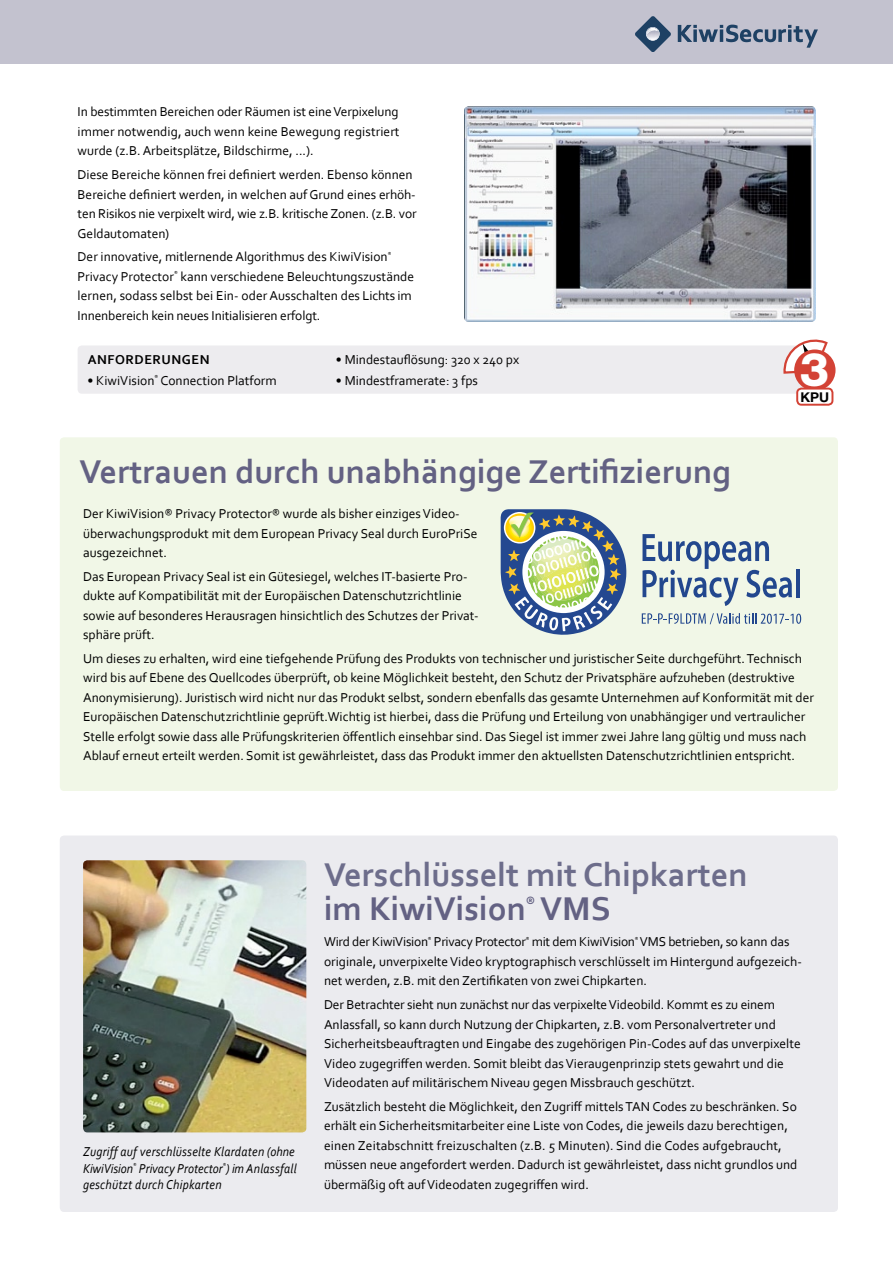
<style>
.page{position:relative;width:893px;height:1263px;background:#fff}
.page>*{position:absolute;margin:0;border:0;box-sizing:border-box;transform-origin:0 0}
.t1{font:800 46.5px "Helvetica Neue LT Std";color:#fff}
.t2{font:700 34.5px/34.5px "Corbel";color:#6d6d8b}
.t3{font:700 34.5px "Corbel";color:#636183}
.t4{font:13.5px/19.5px "Corbel";color:#000}
.t5{font:italic 13.5px/16.5px "Corbel";letter-spacing:.02em;color:#000;scale:.9 1}
.t6{font:700 13.5px "Corbel";letter-spacing:.04em;color:#000}
.t7{font:700 13.5px "Helvetica Neue LT Std";color:#000}
.s1{color:#636183}
</style>
<div class="page">
<div style="left:0;top:0;width:893px;height:64px;background:#c3c2cf"></div>
<svg style="left:635px;top:16px;width:36px;height:36px"></svg>
<svg style="left:678px;top:25px;width:140px;height:23px"></svg>
<div style="left:78px;top:345px;width:744px;height:49px;background:#edecef;border-radius:4px"></div>
<div style="left:60px;top:835px;width:778px;height:377px;background:#ebebef;border-radius:4px"></div>
<img style="left:464px;top:106px;width:352px;height:216px">
<img style="left:83px;top:860px;width:223px;height:272px">
<div style="left:60px;top:437px;width:778px;height:354px;background:#f1f7e7;border-radius:4px"></div>
<svg style="left:783px;top:339px;width:46px;height:35px"></svg>
<div style="left:794px;top:349px;width:41px;height:42px;background:#d34235;border-radius:50%"></div>
<div style="left:797px;top:389px;width:35px;height:16px;background:#fff;border-radius:4px"></div>
<div style="left:796px;top:388px;width:37px;height:18px;border:2px solid #d34235;border-radius:4px"></div>
<svg style="left:642px;top:613px;width:159px;height:11px"></svg>
<svg style="left:642px;top:534px;width:150px;height:72px"></svg>
<hr style="left:796px;top:569px;width:4px;height:28px;background:#22478e">
<svg style="left:501px;top:509px;width:125px;height:126px"></svg>
<p class="t4" style="left:78px;top:102px;width:323px;text-align:justify">In bestimmten Bereichen oder Räumen ist eine Verpixelung immer notwendig, auch wenn keine Bewegung registriert wurde (z.B. Arbeitsplätze, Bildschirme, ...).</p>
<p class="t4" style="left:78px;top:165px;width:341px">Diese Bereiche können frei definiert werden. Ebenso können Bereiche definiert werden, in welchen auf Grund eines erhöh&shy;ten Risikos nie verpixelt wird, wie z.B. kritische Zonen. (z.B. vor Geldautomaten)</p>
<p class="t4" style="left:78px;top:247px;width:338px">Der innovative, mitlernende Algorithmus des KiwiVision<sup>® </sup>Privacy Protector<sup>®</sup> kann verschiedene Beleuchtungszustände lernen, sodass selbst bei Ein- oder Ausschalten des Lichts im Innenbereich kein neues Initialisieren erfolgt.</p>
<p class="t6" style="left:88px;top:351px;width:121px">AnFORDERUNGEN</p>
<p class="t4" style="left:88px;top:370px;width:191px">• KiwiVision<sup>®</sup> Connection Platform</p>
<p class="t4" style="left:336px;top:349px;width:185px">• Mindestauflösung: 320 x 240 px</p>
<p class="t4" style="left:336px;top:370px;width:144px">• Mindestframerate: 3 fps</p>
<h2 class="t3" style="left:80px;top:450px;width:653px">Vertrauen durch unabhängige Zertifizierung</h2>
<h1 class="t1" style="left:800px;top:342px;width:31px">3</h1>
<p class="t7" style="left:800px;top:388px;width:30px">KPU</p>
<p class="t4" style="left:83px;top:503px;width:396px">Der KiwiVision® Privacy Protector® wurde als bisher einziges Video&shy;überwachungsprodukt mit dem European Privacy Seal durch EuroPriSe ausgezeichnet.</p>
<p class="t4" style="left:83px;top:566px;width:397px">Das European Privacy Seal ist ein Gütesiegel, welches IT-basierte Pro&shy;dukte auf Kompatibilität mit der Europäischen Datenschutzrichtlinie sowie auf besonderes Herausragen hinsichtlich des Schutzes der Privat&shy;sphäre prüft.</p>
<p class="t4" style="left:83px;top:648px;width:732px">Um dieses zu erhalten, wird eine tiefgehende Prüfung des Produkts von technischer und juristischer Seite durchgeführt. Technisch wird bis auf Ebene des Quellcodes überprüft, ob keine Möglichkeit besteht, den Schutz der Privatsphäre aufzuheben (destruktive Anonymisierung). Juristisch wird nicht nur das Produkt selbst, sondern ebenfalls das gesamte Unternehmen auf Konformität mit der Europäischen Datenschutzrichtlinie geprüft.Wichtig ist hierbei, dass die Prüfung und Erteilung von unabhängiger und vertraulicher Stelle erfolgt sowie dass alle Prüfungskriterien öffentlich einsehbar sind. Das Siegel ist immer zwei Jahre lang gültig und muss nach Ablauf erneut erteilt werden. Somit ist gewährleistet, dass das Produkt immer den aktuellsten Datenschutzrichtlinien entspricht.</p>
<p class="t5" style="left:83px;top:1143px;width:239px">Zugriff auf verschlüsselte Klardaten (ohne<br>KiwiVision<sup>®</sup> Privacy Protector<sup>®</sup>) im Anlassfall geschützt durch Chipkarten</p>
<h2 class="t2" style="left:324px;top:856px;width:425px">Verschlüsselt mit Chipkarten <span class="s1">im KiwiVision</span><sup>®</sup> <span class="s1">VMS</span></h2>
<p class="t4" style="left:324px;top:932px;width:479px">Wird der KiwiVision<sup>®</sup> Privacy Protector<sup>®</sup> mit dem KiwiVision<sup>®</sup> VMS betrieben, so kann das originale, unverpixelte Video kryptographisch verschlüsselt im Hintergund aufgezeich&shy;net werden, z.B. mit den Zertifikaten von zwei Chipkarten.</p>
<p class="t4" style="left:324px;top:994px;width:478px">Der Betrachter sieht nun zunächst nur das verpixelte Videobild. Kommt es zu einem Anlassfall, so kann durch Nutzung der Chipkarten, z.B. vom Personalvertreter und Sicherheitsbeauftragten und Eingabe des zugehörigen Pin-Codes auf das unverpixelte Video zugegriffen werden. Somit bleibt das Vieraugenprinzip stets gewahrt und die Videodaten auf militärischem Niveau gegen Missbrauch geschützt.</p>
<p class="t4" style="left:324px;top:1096px;width:475px">Zusätzlich besteht die Möglichkeit, den Zugriff mittels TAN Codes zu beschränken. So erhält ein Sicherheitsmitarbeiter eine Liste von Codes, die jeweils dazu berechtigen, einen Zeitabschnitt freizuschalten (z.B. 5 Minuten). Sind die Codes aufgebraucht, müssen neue angefordert werden. Dadurch ist gewährleistet, dass nicht grundlos und übermäßig oft auf Videodaten zugegriffen wird.</p>
</div>
